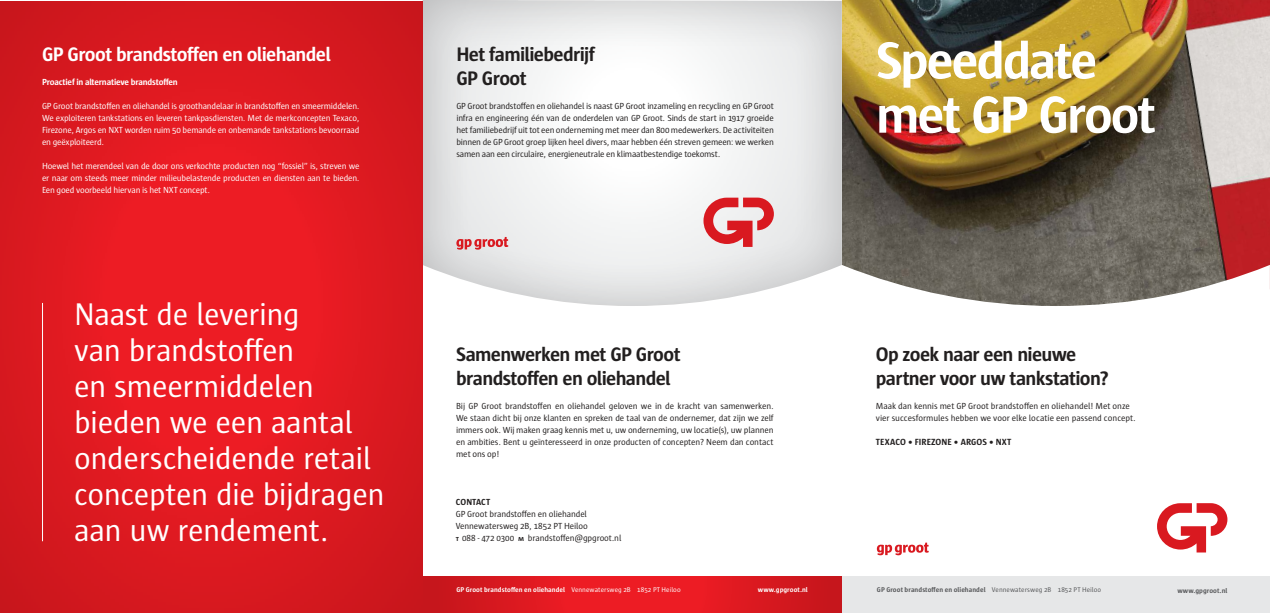
<style>
.page{position:relative;width:1270px;height:613px;background:#fff}
.page>*{position:absolute;margin:0;border:0;box-sizing:border-box;transform-origin:0 0}
.t1{font:700 53.3px/54.2px "Sun";letter-spacing:-.04em;color:#fff}
.t2{font:32px/36px "Sun";letter-spacing:-.015em;color:#fff}
.t3{font:700 20px/24px "Sun";letter-spacing:-.035em;color:#221f1f}
.t4{font:700 20px "Sun";letter-spacing:-.035em;color:#fff}
.t5{font:700 9.1px "Sun";letter-spacing:.01em;color:#221f1f}
.t6{font:9px/12px "Sun";letter-spacing:-.01em;color:#221f1f;text-align:justify}
.t7{font:9px/12px "Sun";letter-spacing:-.025em;color:#fff;text-align:justify}
.t8{font:700 9px "Sun";letter-spacing:-.025em;color:#fff}
.t9{font:700 9px "Sun";color:#221f1f}
.t10{font:700 7px "Sun";letter-spacing:.005em;color:#fff}
.t11{font:700 7px "Sun";letter-spacing:.005em;color:#57585a}
.s1{font-weight:700;font-size:7px}
.s2{font-weight:400}
</style>
<div class="page">
<img style="left:842px;top:0;width:428px;height:265px">
<svg style="left:859px;top:265px;width:411px;height:291px"></svg>
<svg style="left:422px;top:0;width:420px;height:265px;fill:#eff0f0"></svg>
<svg style="left:422px;top:265px;width:403px;height:310px"></svg>
<div style="left:842px;top:575px;width:428px;height:37px;background:#e6e7e8"></div>
<img style="left:422px;top:575px;width:420px;height:37px">
<svg style="left:1157px;top:503px;width:70px;height:49px"></svg>
<svg style="left:877px;top:542px;width:52px;height:13px"></svg>
<svg style="left:703px;top:197px;width:71px;height:50px"></svg>
<svg style="left:456px;top:237px;width:52px;height:12px"></svg>
<img style="left:0;top:1px;width:422px;height:611px">
<hr style="left:42px;top:303px;width:1px;height:238px;background:#fff">
<svg style="left:825px;top:265px;width:34px;height:7px"></svg>
<h3 class="t4" style="left:42px;top:46px;width:290px">GP Groot brandstoffen en oliehandel</h3>
<p class="t8" style="left:42px;top:78px;width:137px">Proactief in alternatieve brandstoffen</p>
<p class="t7" style="left:42px;top:100px;width:319px">GP Groot brandstoffen en oliehandel is groothandelaar in brandstoffen en smeermiddelen.<br>We exploiteren tankstations en leveren tankpasdiensten. Met de merkconcepten Texaco, Firezone, Argos en NXT worden ruim 50 bemande en onbemande tankstations bevoorraad en geëxploiteerd.</p>
<p class="t7" style="left:42px;top:160px;width:319px">Hoewel het merendeel van de door ons verkochte producten nog “fossiel” is, streven we er naar om steeds meer minder milieubelastende producten en diensten aan te bieden.<br>Een goed voorbeeld hiervan is het NXT concept.</p>
<h2 class="t2" style="left:74px;top:298px;width:312px">Naast de levering<br>van brandstoffen<br>en smeermiddelen bieden we een aantal onderscheidende retail concepten die bijdragen aan uw rendement.</h2>
<h3 class="t3" style="left:456px;top:43px;width:140px">Het familiebedrijf<br>GP Groot</h3>
<p class="t6" style="left:456px;top:100px;width:319px">GP Groot brandstoffen en oliehandel is naast GP Groot inzameling en recycling en GP Groot infra en engineering één van de onderdelen van GP Groot. Sinds de start in 1917 groeide het familiebedrijf uit tot een onderneming met meer dan 800 medewerkers. De activiteiten binnen de GP Groot groep lijken heel divers, maar hebben één streven gemeen: we werken samen aan een circulaire, energieneutrale en klimaatbestendige toekomst.</p>
<h3 class="t3" style="left:456px;top:343px;width:226px">Samenwerken met GP Groot brandstoffen en oliehandel</h3>
<p class="t6" style="left:456px;top:400px;width:319px">Bij GP Groot brandstoffen en oliehandel geloven we in de kracht van samenwerken.<br>We staan dicht bij onze klanten en spreken de taal van de ondernemer, dat zijn we zelf immers ook. Wij maken graag kennis met u, uw onderneming, uw locatie(s), uw plannen en ambities. Bent u geïnteresseerd in onze producten of concepten? Neem dan contact met ons op!</p>
<p class="t9" style="left:456px;top:498px;width:36px">CONTACT</p>
<p class="t6" style="left:456px;top:508px;width:167px;text-align:left">GP Groot brandstoffen en oliehandel<br>Vennewatersweg 2B, 1852 PT Heiloo<br><span class="s1">t</span> 088 - 472 0300 <span class="s1">m</span> brandstoffen@gpgroot.nl</p>
<h1 class="t1" style="left:876px;top:37px;width:282px">Speeddate met GP Groot</h1>
<h3 class="t3" style="left:876px;top:343px;width:235px">Op zoek naar een nieuwe partner voor uw tankstation?</h3>
<p class="t6" style="left:876px;top:400px;width:261px">Maak dan kennis met GP Groot brandstoffen en oliehandel! Met onze vier succesformules hebben we voor elke locatie een passend concept.</p>
<p class="t5" style="left:876px;top:438px;width:137px">TEXACO • FIREZONE • ARGOS • NXT</p>
<p class="t10" style="left:456px;top:587px;width:226px">GP Groot brandstoffen en oliehandel <span class="s2">Vennewatersweg 2B 1852 PT Heiloo</span></p>
<p class="t10" style="left:758px;top:587px;width:52px">www.gpgroot.nl</p>
<p class="t11" style="left:877px;top:587px;width:226px">GP Groot brandstoffen en oliehandel <span class="s2">Vennewatersweg 2B 1852 PT Heiloo</span></p>
<p class="t11" style="left:1177px;top:587px;width:52px">www.gpgroot.nl</p>
</div>
